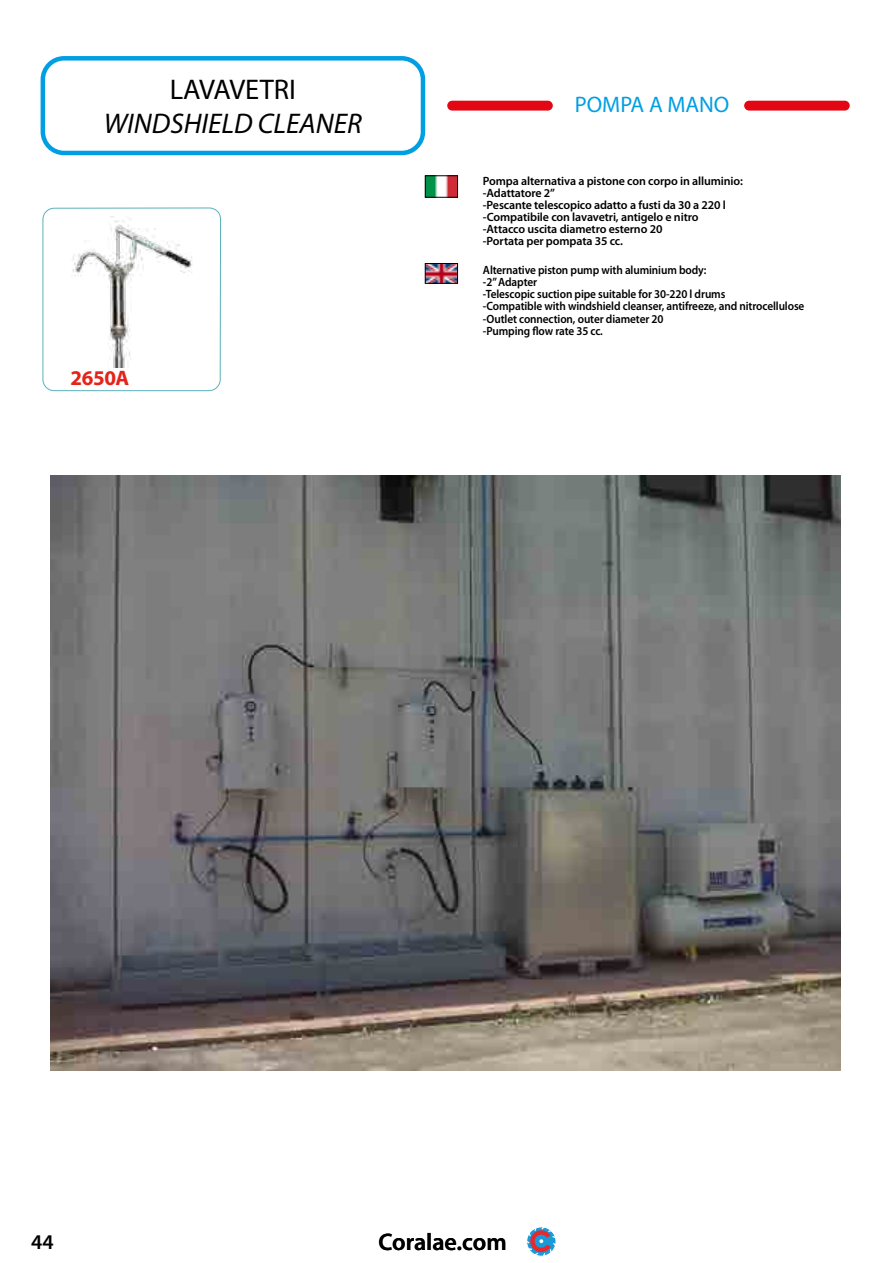
<style>
.page{position:relative;width:893px;height:1263px;background:#fff}
.page>*{position:absolute;margin:0;border:0;box-sizing:border-box;transform-origin:0 0}
.t1{font:italic 28.5px "Myriad Pro";color:#000}
.t2{font:28.5px "Myriad Pro";color:#000}
.t3{font:600 24px "Myriad Pro";color:#000}
.t4{font:22.5px "Myriad Pro";color:#009fe3}
.t5{font:700 21px "Myriad Pro";color:#e5231a}
.t6{font:600 21px "Myriad Pro";color:#000}
.t7{font:600 12px/12px "Myriad Pro";letter-spacing:-.01em;color:#000;scale:.94 1}
.t8{font:600 12px/12px "Myriad Pro";letter-spacing:-.01em;color:#000}
</style>
<div class="page">
<div style="left:447px;top:101px;width:106px;height:10px;background:#e30613;border-radius:5px"></div>
<div style="left:744px;top:101px;width:106px;height:10px;background:#e30613;border-radius:5px"></div>
<div style="left:41px;top:56px;width:384px;height:99px;border:4px solid #009fe3;border-radius:21px"></div>
<svg style="left:527px;top:1227px;width:29px;height:30px"></svg>
<img style="left:427px;top:177px;width:29px;height:19px">
<div style="left:425px;top:175px;width:33px;height:23px;border:1px solid #000"></div>
<img style="left:427px;top:265px;width:29px;height:17px">
<div style="left:425px;top:263px;width:33px;height:21px;border:1px solid #000"></div>
<div style="left:43px;top:208px;width:178px;height:183px;border:1px solid #5bb1ba;border-radius:11px"></div>
<img style="left:71px;top:216px;width:122px;height:151px">
<img style="left:51px;top:476px;width:789px;height:595px">
<h1 class="t2" style="left:170px;top:72px;width:128px">LAVAVETRI</h1>
<h1 class="t1" style="left:104px;top:106px;width:260px">WINDSHIELD CLEANER</h1>
<h3 class="t5" style="left:71px;top:364px;width:60px">2650A</h3>
<h3 class="t4" style="left:575px;top:91px;width:156px">POMPA A MANO</h3>
<p class="t8" style="left:483px;top:175px;width:261px">Pompa alternativa a pistone con corpo in alluminio: -Adattatore 2”<br>-Pescante telescopico adatto a fusti da 30 a 220 l -Compatibile con lavavetri, antigelo e nitro -Attacco uscita diametro esterno 20<br>-Portata per pompata 35 cc.</p>
<p class="t7" style="left:483px;top:264px;width:343px">Alternative piston pump with aluminium body:<br>-2” Adapter<br>-Telescopic suction pipe suitable for 30-220 l drums<br>-Compatible with windshield cleanser, antifreeze, and nitrocellulose -Outlet connection, outer diameter 20<br>-Pumping flow rate 35 cc.</p>
<h3 class="t6" style="left:31px;top:1229px;width:24px">44</h3>
<h2 class="t3" style="left:378px;top:1227px;width:130px">Coralae.com</h2>
</div>
